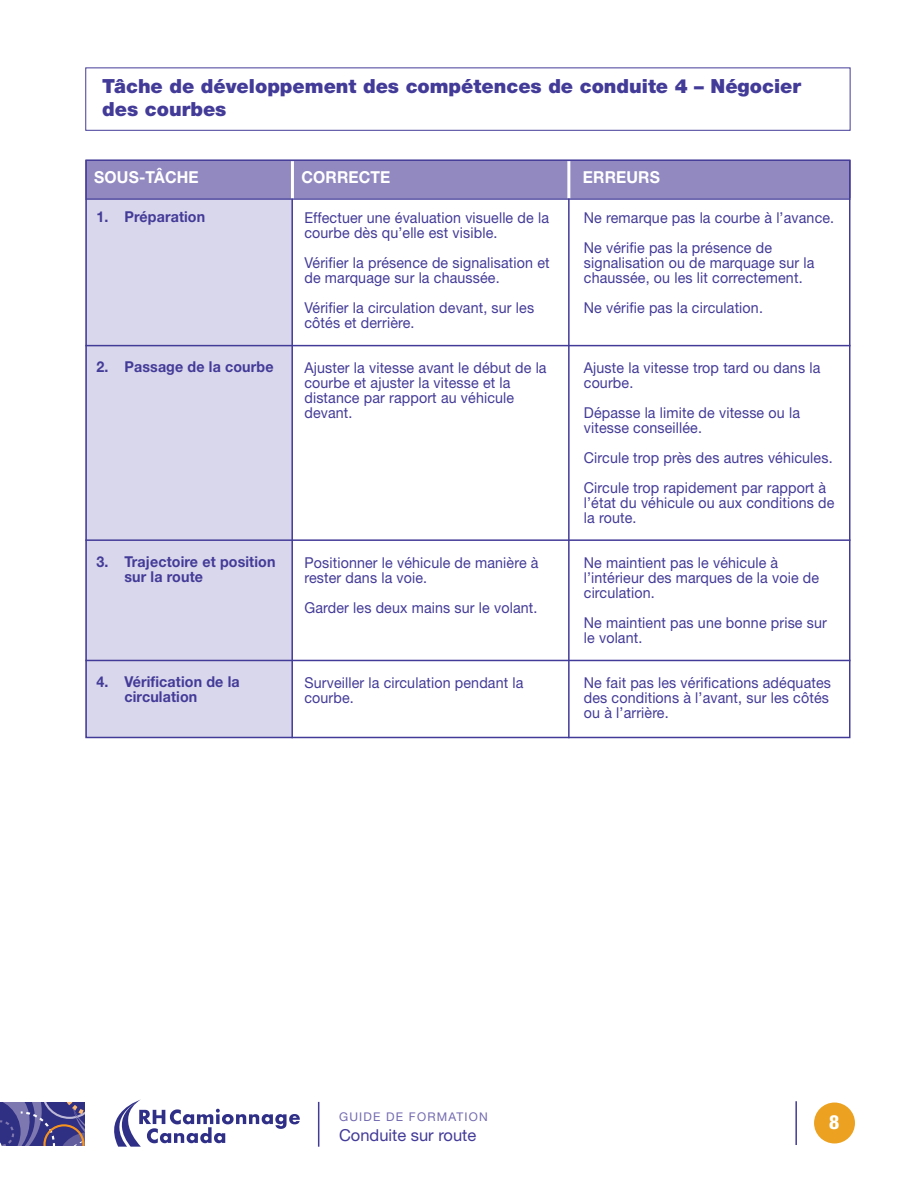
<style>
.page{position:relative;width:918px;height:1188px;background:#fff}
.page>*{position:absolute;margin:0;border:0;box-sizing:border-box;transform-origin:0 0}
.t1{font:900 19.5px/23.4px "Helvetica Neue LT Std";color:#433b98}
.t2{font:800 condensed 19.5px "Helvetica Neue LT Std";color:#fff}
.t3{font:700 16.5px "Helvetica Neue LT Std";letter-spacing:.01em;color:#fff;scale:.95 1}
.t4{font:16.5px "Helvetica Neue LT Std";color:#433b98}
.t5{font:15px/15px "Helvetica Neue LT Std";letter-spacing:.01em;color:#433b98;scale:.95 1}
.t6{font:700 15px/15px "Helvetica Neue LT Std";letter-spacing:.01em;color:#433b98;scale:.95 1}
.t7{font:12px "Helvetica Neue LT Std";letter-spacing:.1em;color:#736ab0}
</style>
<div class="page">
<hr style="left:795px;top:1101px;width:2px;height:44px;background:#433b98">
<div style="left:814px;top:1103px;width:41px;height:40px;background:#eca220;border-radius:50%"></div>
<div style="left:85px;top:68px;width:765px;height:63px;border:1px solid #433b98"></div>
<div style="left:85px;top:163px;width:207px;height:575px;background:#d9d7eb"></div>
<div style="left:85px;top:160px;width:765px;height:38px;background:#9289c1"></div>
<hr style="left:85px;top:198px;width:765px;height:2px;background:#433b98">
<hr style="left:291px;top:162px;width:2px;height:576px;background:#433b98">
<hr style="left:568px;top:161px;width:2px;height:577px;background:#433b98">
<hr style="left:567px;top:161px;width:3px;height:37px;background:#fff">
<hr style="left:291px;top:161px;width:3px;height:37px;background:#fff">
<hr style="left:85px;top:345px;width:765px;height:1px;background:#433b98">
<hr style="left:85px;top:539px;width:765px;height:2px;background:#433b98">
<hr style="left:85px;top:660px;width:765px;height:1px;background:#433b98">
<hr style="left:318px;top:1102px;width:1px;height:45px;background:#433b98">
<svg style="left:0;top:1102px;width:84px;height:44px;background:#524c8e"></svg>
<svg style="left:114px;top:1100px;width:186px;height:47px"></svg>
<h1 class="t1" style="left:102px;top:76px;width:700px">Tâche de développement des compétences de conduite 4 – Négocier des courbes</h1>
<p class="t3" style="left:94px;top:171px;width:111px">SOUS-TÂCHE</p>
<p class="t3" style="left:301px;top:171px;width:95px">CORRECTE</p>
<p class="t3" style="left:583px;top:171px;width:83px">ERREURS</p>
<p class="t6" style="left:96px;top:211px;width:116px">1. Préparation</p>
<p class="t5" style="left:304px;top:211px;width:259px">effectuer une évaluation visuelle de la courbe dès qu’elle est visible.</p>
<p class="t5" style="left:304px;top:256px;width:260px">Vérifier la présence de signalisation et de marquage sur la chaussée.</p>
<p class="t5" style="left:304px;top:301px;width:243px">Vérifier la circulation devant, sur les côtés et derrière.</p>
<p class="t5" style="left:304px;top:361px;width:256px">ajuster la vitesse avant le début de la courbe et ajuster la vitesse et la distance par rapport au véhicule devant.</p>
<p class="t5" style="left:584px;top:204px;width:265px;line-height:30px">Ne remarque pas la courbe à l’avance.<br>Ne vérifie pas la présence de</p>
<p class="t5" style="left:584px;top:256px;width:244px">signalisation ou de marquage sur la chaussée, ou les lit correctement.</p>
<p class="t5" style="left:584px;top:301px;width:190px">Ne vérifie pas la circulation.</p>
<p class="t6" style="left:96px;top:361px;width:188px">2. Passage de la courbe</p>
<p class="t5" style="left:584px;top:361px;width:250px">ajuste la vitesse trop tard ou dans la courbe.</p>
<p class="t5" style="left:584px;top:406px;width:229px">dépasse la limite de vitesse ou la vitesse conseillée.</p>
<p class="t5" style="left:584px;top:444px;width:263px;line-height:30px">Circule trop près des autres véhicules.<br>Circule trop rapidement par rapport à</p>
<p class="t5" style="left:584px;top:496px;width:265px">l’état du véhicule ou aux conditions de la route.</p>
<p class="t5" style="left:584px;top:556px;width:249px">Ne maintient pas le véhicule à l’intérieur des marques de la voie de circulation.</p>
<p class="t5" style="left:584px;top:616px;width:257px">Ne maintient pas une bonne prise sur le volant.</p>
<p class="t5" style="left:584px;top:676px;width:262px">Ne fait pas les vérifications adéquates des conditions à l’avant, sur les côtés ou à l’arrière.</p>
<p class="t6" style="left:124px;top:556px;width:161px;text-indent:-28px">3. Trajectoire et position sur la route</p>
<p class="t5" style="left:304px;top:556px;width:248px">Positionner le véhicule de manière à rester dans la voie.</p>
<p class="t5" style="left:304px;top:601px;width:247px">Garder les deux mains sur le volant.</p>
<p class="t6" style="left:124px;top:676px;width:123px;text-indent:-28px">4. Vérification de la circulation</p>
<p class="t5" style="left:304px;top:676px;width:232px">Surveiller la circulation pendant la courbe.</p>
<p class="t7" style="left:339px;top:1113px;width:150px">Guide de foRmatioN</p>
<p class="t4" style="left:339px;top:1129px;width:139px">Conduite sur route</p>
<h1 class="t2" style="left:829px;top:1115px;width:12px">8</h1>
</div>
